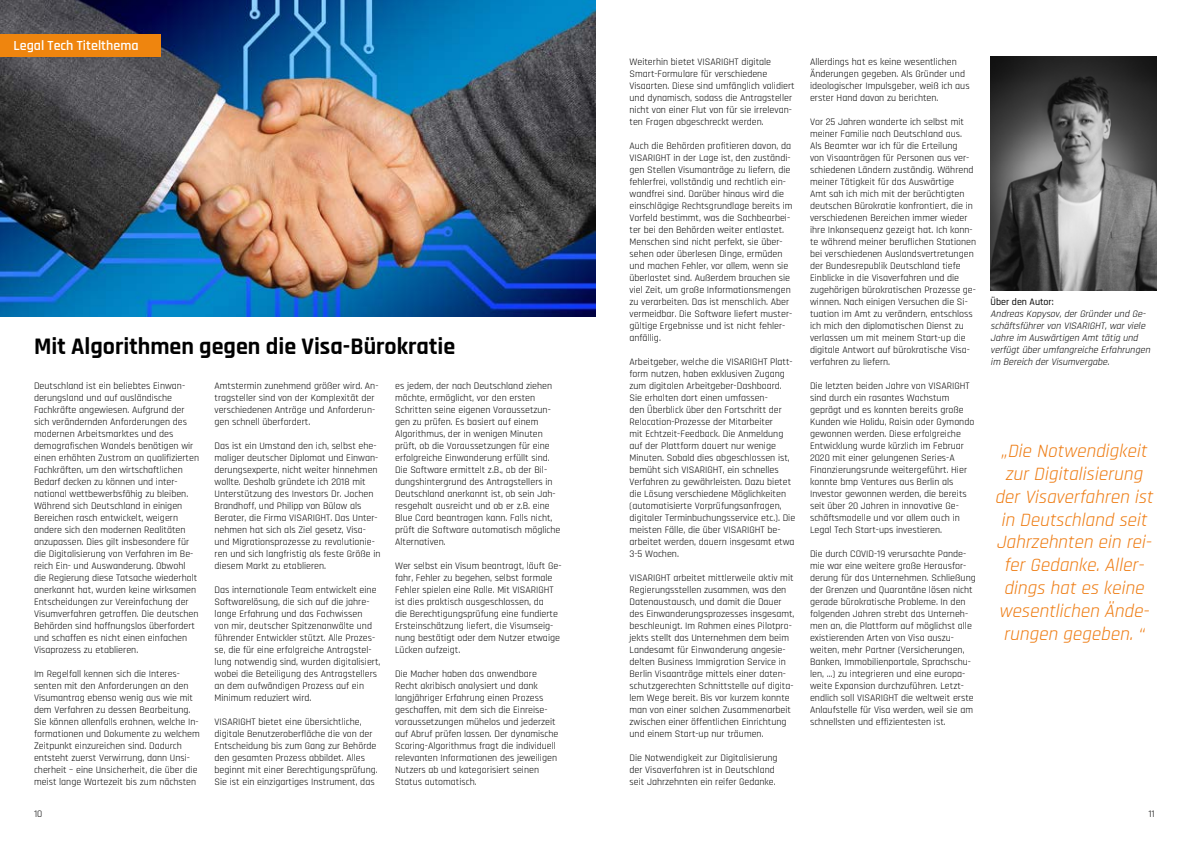
<style>
.page{position:relative;width:1191px;height:842px;background:#fff}
.page>*{position:absolute;margin:0;border:0;box-sizing:border-box;transform-origin:0 0}
.t1{font:700 24px "Rajdhani";color:#000}
.t2{font:italic 19px/22.8px "Rajdhani";color:#ee7b11;text-align:center}
.t3{font:600 14px "Rajdhani";color:#fff}
.t4{font:10px/12px "Rajdhani";color:#000}
.t5{font:italic 10px/12px "Rajdhani";color:#000}
.t6{font:500 10px "Rajdhani";color:#000}
</style>
<div class="page">
<img style="left:0;top:0;width:595px;height:316px">
<div style="left:0;top:34px;width:161px;height:23px;background:#ef850e"></div>
<img style="left:990px;top:57px;width:167px;height:234px">
<h3 class="t3" style="left:13px;top:37px;width:127px">Legal Tech Titelthema</h3>
<h1 class="t1" style="left:34px;top:332px;width:423px">Mit Algorithmen gegen die Visa-Bürokratie</h1>
<p class="t4" style="left:34px;top:380px;width:167px">Deutschland ist ein beliebtes Einwan&shy;derungsland und auf ausländische Fachkräfte angewiesen. Aufgrund der sich verändernden Anforderungen des modernen Arbeitsmarktes und des demografischen Wandels benötigen wir einen erhöhten Zustrom an qualifizierten Fachkräften, um den wirtschaftlichen Bedarf decken zu können und inter&shy;national wettbewerbsfähig zu bleiben.<br>Während sich Deutschland in einigen Bereichen rasch entwickelt, weigern andere sich den modernen Realitäten anzupassen. Dies gilt insbesondere für die Digitalisierung von Verfahren im Be&shy;reich Ein- und Auswanderung. Obwohl die Regierung diese Tatsache wiederholt anerkannt hat, wurden keine wirksamen Entscheidungen zur Vereinfachung der Visumverfahren getroffen. Die deutschen Behörden sind hoffnungslos überfordert und schaffen es nicht einen einfachen Visaprozess zu etablieren.</p>
<p class="t4" style="left:34px;top:668px;width:167px">Im Regelfall kennen sich die Interes&shy;senten mit den Anforderungen an den Visumantrag ebenso wenig aus wie mit dem Verfahren zu dessen Bearbeitung.<br>Sie können allenfalls erahnen, welche In&shy;formationen und Dokumente zu welchem Zeitpunkt einzureichen sind. Dadurch entsteht zuerst Verwirrung, dann Unsi&shy;cherheit – eine Unsicherheit, die über die meist lange Wartezeit bis zum nächsten</p>
<p class="t4" style="left:34px;top:808px;width:10px">10</p>
<p class="t4" style="left:214px;top:380px;width:165px">Amtstermin zunehmend größer wird. An&shy;tragsteller sind von der Komplexität der verschiedenen Anträge und Anforderun&shy;gen schnell überfordert.</p>
<p class="t4" style="left:214px;top:440px;width:167px">Das ist ein Umstand den ich, selbst ehe&shy;maliger deutscher Diplomat und Einwan&shy;derungsexperte, nicht weiter hinnehmen wollte. Deshalb gründete ich 2018 mit Unterstützung des Investors Dr. Jochen Brandhoff, und Philipp von Bülow als Berater, die Firma VISARIGHT. Das Unter&shy;nehmen hat sich als Ziel gesetz, Visa&shy;und Migrationsprozesse zu revolutionie&shy;ren und sich langfristig als feste Größe in diesem Markt zu etablieren.</p>
<p class="t4" style="left:214px;top:584px;width:167px">Das internationale Team entwickelt eine Softwarelösung, die sich auf die jahre&shy;lange Erfahrung und das Fachwissen<br>von mir, deutscher Spitzenanwälte und führender Entwickler stützt. Alle Prozes&shy;se, die für eine erfolgreiche Antragstel&shy;lung notwendig sind, wurden digitalisiert, wobei die Beteiligung des Antragstellers an dem aufwändigen Prozess auf ein Minimum reduziert wird.</p>
<p class="t4" style="left:214px;top:716px;width:165px">VISARIGHT bietet eine übersichtliche, digitale Benutzeroberfläche die von der Entscheidung bis zum Gang zur Behörde den gesamten Prozess abbildet. Alles beginnt mit einer Berechtigungsprüfung.<br>Sie ist ein einzigartiges Instrument, das</p>
<p class="t4" style="left:395px;top:380px;width:167px">es jedem, der nach Deutschland ziehen möchte, ermöglicht, vor den ersten Schritten seine eigenen Voraussetzun&shy;gen zu prüfen. Es basiert auf einem Algorithmus, der in wenigen Minuten prüft, ob die Voraussetzungen für eine erfolgreiche Einwanderung erfüllt sind.<br>Die Software ermittelt z.B., ob der Bil&shy;dungshintergrund des Antragstellers in Deutschland anerkannt ist, ob sein Jah&shy;resgehalt ausreicht und ob er z.B. eine Blue Card beantragen kann. Falls nicht, prüft die Software automatisch mögliche Alternativen.</p>
<p class="t4" style="left:395px;top:560px;width:168px">Wer selbst ein Visum beantragt, läuft Ge&shy;fahr, Fehler zu begehen, selbst formale Fehler spielen eine Rolle. Mit VISARIGHT ist dies praktisch ausgeschlossen, da<br>die Berechtigungsprüfung eine fundierte Ersteinschätzung liefert, die Visumseig&shy;nung bestätigt oder dem Nutzer etwaige Lücken aufzeigt.</p>
<p class="t4" style="left:395px;top:668px;width:165px">Die Macher haben das anwendbare Recht akribisch analysiert und dank langjähriger Erfahrung einen Prozess geschaffen, mit dem sich die Einreise&shy;voraussetzungen mühelos und jederzeit auf Abruf prüfen lassen. Der dynamische Scoring-Algorithmus fragt die individuell relevanten Informationen des jeweiligen Nutzers ab und kategorisiert seinen Status automatisch.</p>
<p class="t4" style="left:629px;top:56px;width:167px">Weiterhin bietet VISARIGHT digitale Smart-Formulare für verschiedene Visaarten. Diese sind umfänglich validiert und dynamisch, sodass die Antragsteller nicht von einer Flut von für sie irrelevan&shy;ten Fragen abgeschreckt werden.</p>
<p class="t4" style="left:629px;top:140px;width:164px">Auch die Behörden profitieren davon, da VISARIGHT in der Lage ist, den zuständi&shy;gen Stellen Visumanträge zu liefern, die fehlerfrei, vollständig und rechtlich ein&shy;wandfrei sind. Darüber hinaus wird die einschlägige Rechtsgrundlage bereits im Vorfeld bestimmt, was die Sachbearbei&shy;ter bei den Behörden weiter entlastet.<br>Menschen sind nicht perfekt, sie über&shy;sehen oder überlesen Dinge, ermüden und machen Fehler, vor allem, wenn sie überlastet sind. Außerdem brauchen sie viel Zeit, um große Informationsmengen zu verarbeiten. Das ist menschlich. Aber vermeidbar. Die Software liefert muster&shy;gültige Ergebnisse und ist nicht fehler&shy;anfällig.</p>
<p class="t4" style="left:629px;top:356px;width:167px">Arbeitgeber, welche die VISARIGHT Platt&shy;form nutzen, haben exklusiven Zugang zum digitalen Arbeitgeber-Dashboard.<br>Sie erhalten dort einen umfassen-<br>den Überblick über den Fortschritt der Relocation-Prozesse der Mitarbeiter<br>mit Echtzeit-Feedback. Die Anmeldung auf der Plattform dauert nur wenige Minuten. Sobald dies abgeschlossen ist, bemüht sich VISARIGHT, ein schnelles Verfahren zu gewährleisten. Dazu bietet die Lösung verschiedene Möglichkeiten (automatisierte Vorprüfungsanfragen, digitaler Terminbuchungsservice etc.). Die meisten Fälle, die über VISARIGHT be&shy;arbeitet werden, dauern insgesamt etwa 3-5 Wochen.</p>
<p class="t4" style="left:629px;top:572px;width:166px">VISARIGHT arbeitet mittlerweile aktiv mit Regierungsstellen zusammen, was den Datenaustausch, und damit die Dauer des Einwanderungsprozesses insgesamt, beschleunigt. Im Rahmen eines Pilotpro&shy;jekts stellt das Unternehmen dem beim Landesamt für Einwanderung angesie&shy;delten Business Immigration Service in Berlin Visaanträge mittels einer daten&shy;schutzgerechten Schnittstelle auf digita&shy;lem Wege bereit. Bis vor kurzem konnte man von einer solchen Zusammenarbeit zwischen einer öffentlichen Einrichtung und einem Start-up nur träumen.</p>
<p class="t4" style="left:629px;top:752px;width:150px">Die Notwendigkeit zur Digitalisierung der Visaverfahren ist in Deutschland seit Jahrzehnten ein reifer Gedanke.</p>
<p class="t4" style="left:810px;top:56px;width:161px">Allerdings hat es keine wesentlichen Änderungen gegeben. Als Gründer und ideologischer Impulsgeber, weiß ich aus erster Hand davon zu berichten.</p>
<p class="t4" style="left:810px;top:116px;width:168px">Vor 25 Jahren wanderte ich selbst mit meiner Familie nach Deutschland aus.<br>Als Beamter war ich für die Erteilung<br>von Visaanträgen für Personen aus ver&shy;schiedenen Ländern zuständig. Während meiner Tätigkeit für das Auswärtige<br>Amt sah ich mich mit der berüchtigten deutschen Bürokratie konfrontiert, die in verschiedenen Bereichen immer wieder ihre Inkonsequenz gezeigt hat. Ich konn&shy;te während meiner beruflichen Stationen bei verschiedenen Auslandsvertretungen der Bundesrepublik Deutschland tiefe Einblicke in die Visaverfahren und die zugehörigen bürokratischen Prozesse ge&shy;winnen. Nach einigen Versuchen die Si&shy;tuation im Amt zu verändern, entschloss ich mich den diplomatischen Dienst zu verlassen um mit meinem Start-up die digitale Antwort auf bürokratische Visa&shy;verfahren zu liefern.</p>
<p class="t4" style="left:810px;top:380px;width:166px">Die letzten beiden Jahre von VISARIGHT sind durch ein rasantes Wachstum geprägt und es konnten bereits große Kunden wie Holidu, Raisin oder Gymondo gewonnen werden. Diese erfolgreiche Entwicklung wurde kürzlich im Februar 2020 mit einer gelungenen Series-A Finanzierungsrunde weitergeführt. Hier konnte bmp Ventures aus Berlin als Investor gewonnen werden, die bereits seit über 20 Jahren in innovative Ge&shy;schäftsmodelle und vor allem auch in Legal Tech Start-ups investieren.</p>
<p class="t4" style="left:810px;top:548px;width:167px">Die durch COVID-19 verursachte Pande&shy;mie war eine weitere große Herausfor&shy;derung für das Unternehmen. Schließung der Grenzen und Quarantäne lösen nicht gerade bürokratische Probleme. In den folgenden Jahren strebt das Unterneh&shy;men an, die Plattform auf möglichst alle existierenden Arten von Visa auszu&shy;weiten, mehr Partner (Versicherungen, Banken, Immobilienportale, Sprachschu&shy;len, …) zu integrieren und eine europa&shy;weite Expansion durchzuführen. Letzt&shy;endlich soll VISARIGHT die weltweit erste Anlaufstelle für Visa werden, weil sie am schnellsten und effizientesten ist.</p>
<p class="t6" style="left:990px;top:296px;width:65px">Über den Autor:</p>
<p class="t5" style="left:990px;top:308px;width:163px">Andreas Kopysov,derGründerund Ge&shy;schäftsführervon VISARIGHT,warviele Jahre im Auswärtigen Amttätig und verfügtüberumfangreiche Erfahrungen im Bereich derVisumvergabe.</p>
<h2 class="t2" style="left:994px;top:440px;width:164px">„Die Notwendigkeit zurDigitalisierung derVisaverfahren ist in Deutschland seit<br>Jahrzehnten ein rei&shy;ferGedanke.Aller&shy;dings hates keine wesentlichen Ände&shy;rungen gegeben.“</h2>
<p class="t4" style="left:1148px;top:808px;width:8px">11</p>
</div>
